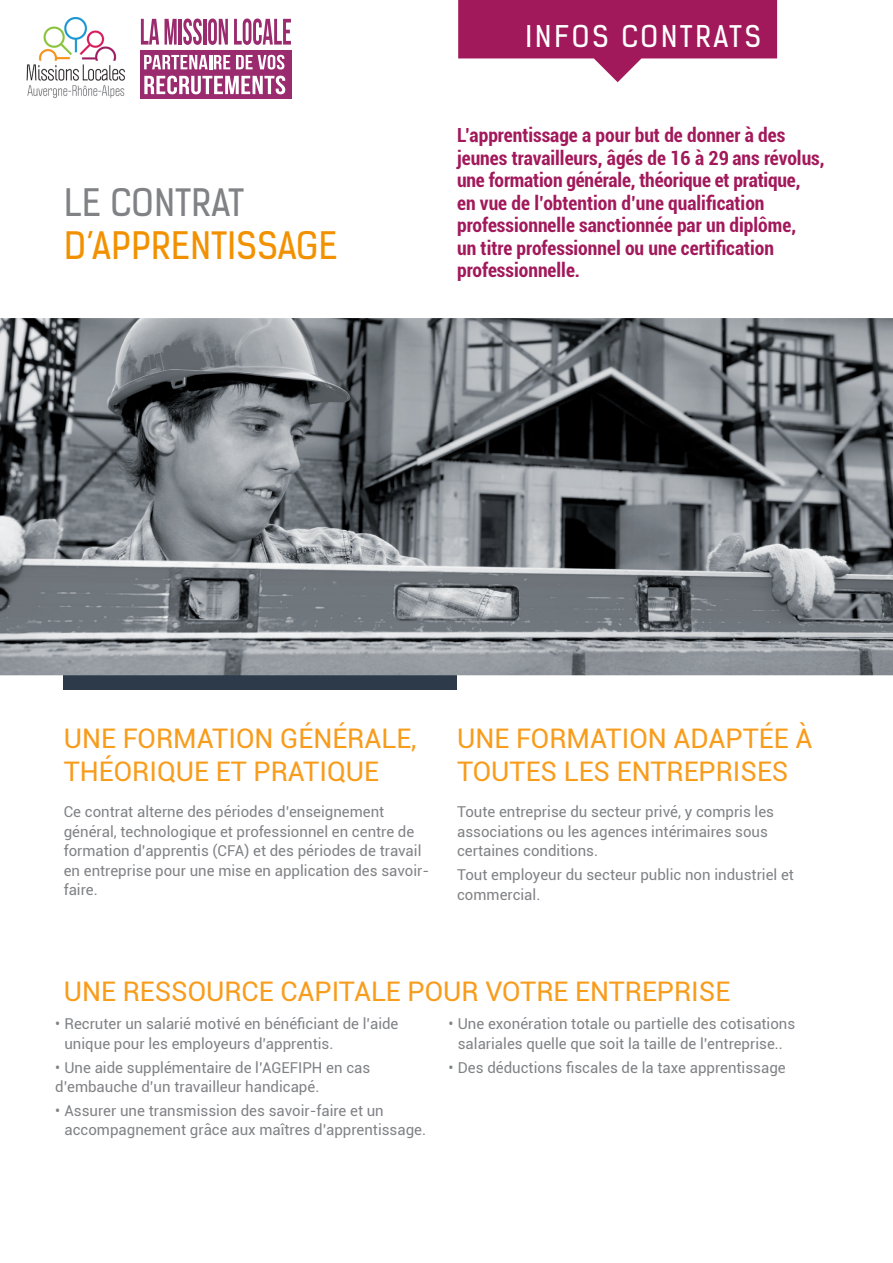
<style>
.page{position:relative;width:893px;height:1263px;background:#fff}
.page>*{position:absolute;margin:0;border:0;box-sizing:border-box;transform-origin:0 0}
.t1{font:36px "Kelson Sans";letter-spacing:.015em;color:#f29100}
.t2{font:36px "Kelson Sans";letter-spacing:.015em;color:#808285}
.t3{font:28.5px "Kelson Sans";letter-spacing:.1em;color:#fff}
.Titre_niv_2{font:27px/32.4px "Roboto";color:#f89c1c}
.Titre_niv_2_-_2_col{font:27px "Roboto";color:#f89c1c}
.TXT_intro{font:700 condensed 19.5px/22.5px "Roboto";color:#a2195b}
.TXT_courant{font:15px/19.5px "Roboto";color:#808285}
</style>
<div class="page">
<div style="left:64px;top:675px;width:393px;height:14px;background:#2c3a4a"></div>
<svg style="left:458px;top:0;width:319px;height:82px"></svg>
<img style="left:26px;top:17px;width:99px;height:81px">
<div style="left:140px;top:50px;width:152px;height:49px;background:#9a2b6e"></div>
<svg style="left:144px;top:55px;width:64px;height:14px"></svg>
<hr style="left:209px;top:55px;width:3px;height:14px;background:#fff">
<svg style="left:214px;top:55px;width:16px;height:14px"></svg>
<svg style="left:236px;top:55px;width:48px;height:15px"></svg>
<svg style="left:144px;top:76px;width:141px;height:18px"></svg>
<svg style="left:141px;top:19px;width:18px;height:26px"></svg>
<svg style="left:165px;top:19px;width:12px;height:26px"></svg>
<hr style="left:179px;top:19px;width:3px;height:26px;background:#9a2b6e">
<svg style="left:183px;top:19px;width:19px;height:26px"></svg>
<hr style="left:203px;top:19px;width:3px;height:26px;background:#9a2b6e">
<svg style="left:208px;top:19px;width:20px;height:26px"></svg>
<svg style="left:234px;top:19px;width:57px;height:26px"></svg>
<img style="left:0;top:318px;width:893px;height:357px">
<h1 class="t2" style="left:64px;top:181px;width:182px">LE CONTRAT</h1>
<h1 class="t1" style="left:64px;top:224px;width:275px">D’APPRENTISSAGE</h1>
<h2 class="t3" style="left:526px;top:19px;width:237px">INFOS CONTRATS</h2>
<p class="TXT_intro" style="left:457px;top:123px;width:369px">L’apprentissage a pour but de donner à des jeunes travailleurs, âgés de 16 à 29 ans révolus, une formation générale, théorique et pratique,<br>en vue de l’obtention d’une qualification professionnelle sanctionnée par un diplôme,<br>un titre professionnel ou une certification professionnelle.</p>
<p class="Titre_niv_2" style="left:64px;top:722px;width:354px">UNE FORMATION GÉNÉRALE,<br>THÉORIQUE ET PRATIQUE</p>
<p class="TXT_courant" style="left:64px;top:802px;width:367px">Ce contrat alterne des périodes d’enseignement général, technologique et professionnel en centre de formation d’apprentis (CFA) et des périodes de travail en entreprise pour une mise en application des savoir&shy;faire.</p>
<p class="Titre_niv_2" style="left:457px;top:722px;width:357px">UNE FORMATION ADAPTÉE À<br>TOUTES LES ENTREPRISES</p>
<p class="TXT_courant" style="left:457px;top:802px;width:318px">Toute entreprise du secteur privé, y compris les associations ou les agences intérimaires sous certaines conditions.</p>
<p class="TXT_courant" style="left:457px;top:864px;width:338px">Tout employeur du secteur public non industriel et commercial.</p>
<p class="Titre_niv_2_-_2_col" style="left:64px;top:973px;width:668px">UNE RESSOURCE CAPITALE POUR VOTRE ENTREPRISE</p>
<p class="TXT_courant" style="left:64px;top:1014px;width:335px;text-indent:-9px">• Recruter un salarié motivé en bénéficiant de l’aide unique pour les employeurs d’apprentis.</p>
<p class="TXT_courant" style="left:55px;top:1057px;width:317px">• Une aide supplémentaire de l’AGEFIPH en cas d’embauche d’un travailleur handicapé.</p>
<p class="TXT_courant" style="left:64px;top:1100px;width:363px;text-indent:-9px">• Assurer une transmission des savoir-faire et un accompagnement grâce aux maîtres d’apprentissage.</p>
<p class="TXT_courant" style="left:449px;top:1014px;width:348px;text-align:center">• Une exonération totale ou partielle des cotisations salariales quelle que soit la taille de l’entreprise..</p>
<p class="TXT_courant" style="left:449px;top:1057px;width:339px">• Des déductions fiscales de la taxe apprentissage</p>
</div>
